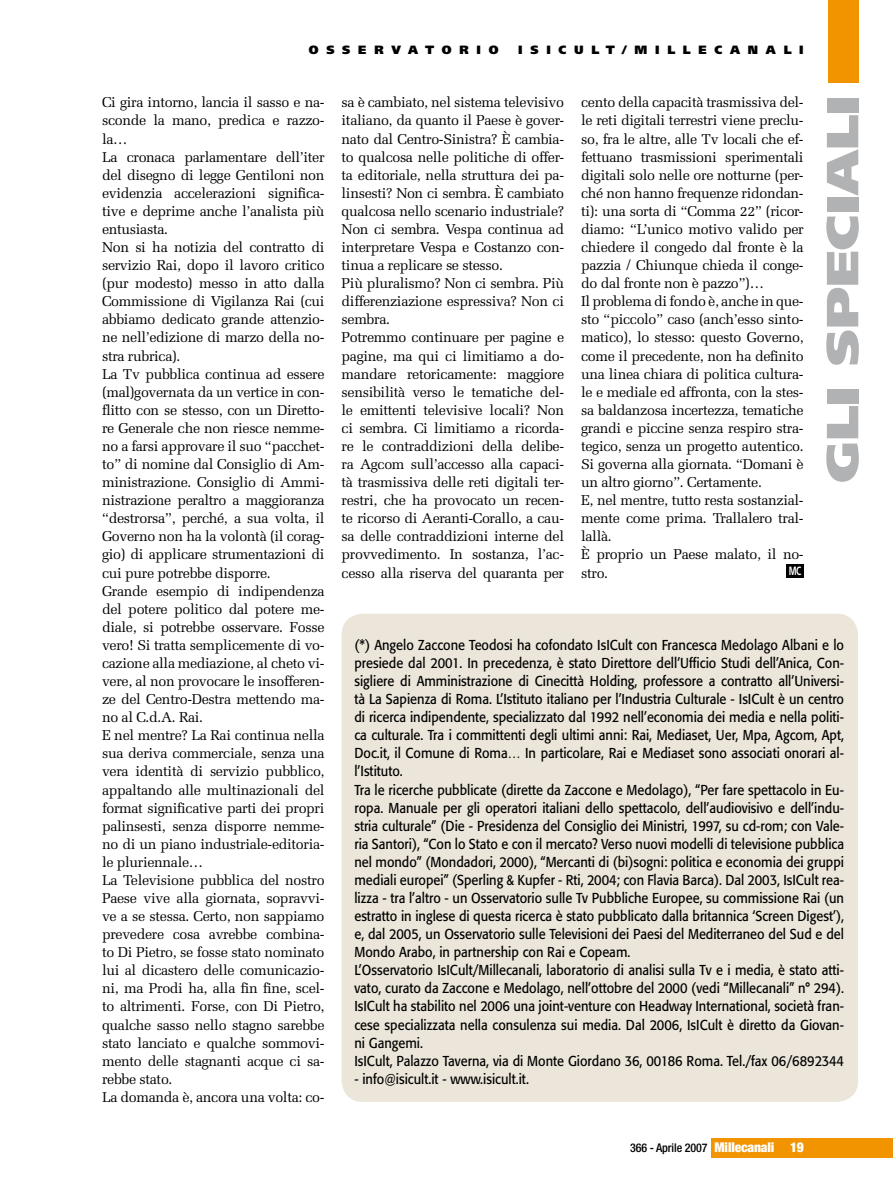
<style>
.page{position:relative;width:893px;height:1191px;background:#fff}
.page>*{position:absolute;margin:0;border:0;box-sizing:border-box;transform-origin:0 0}
.t1{font:900 45px "Frutiger LT Std";letter-spacing:-.005em;color:#b1b2b4;scale:1.2 1}
.t2{font:14.25px/18px "Melior LT Std";letter-spacing:-.025em;color:#000}
.t3{font:14.25px/18px "Formata";color:#000;scale:.9 1}
.t4{font:900 12px "Frutiger LT Std";letter-spacing:.645em;color:#000}
.t5{font:500 condensed 12px "Helvetica Neue LT Std";letter-spacing:-.01em;color:#000}
.t6{font:700 12px "Frutiger LT Std";color:#fff;scale:.7 1}
.s1{font-weight:900;font-size:13.5px;color:#fff}
</style>
<div class="page">
<div style="left:829px;top:0;width:30px;height:83px;background:#f29400"></div>
<div style="left:711px;top:1138px;width:182px;height:19px;background:#f29400"></div>
<div style="left:342px;top:613px;width:516px;height:488px;background:#ece6da;border-radius:21px"></div>
<div style="left:786px;top:564px;width:18px;height:13px;background:#000"></div>
<p class="t4" style="left:309px;top:42px;width:190px">OSSERVATO RIO</p>
<p class="t4" style="left:518px;top:42px;width:287px">ISICULT/MILLECANALI</p>
<p class="t2" style="left:102px;top:94px;width:224px">Ci gira intorno, lancia il sasso e na&shy;sconde la mano, predica e razzo&shy;la…<br>La cronaca parlamentare dell’iter del disegno di legge Gentiloni non evidenzia accelerazioni significa&shy;tive e deprime anche l’analista più entusiasta.<br>Non si ha notizia del contratto di servizio Rai, dopo il lavoro critico (pur modesto) messo in atto dalla<br>Commissione di Vigilanza Rai (cui abbiamo dedicato grande attenzio&shy;ne nell’edizione di marzo della no&shy;stra rubrica).<br>La Tv pubblica continua ad essere (mal)governata da un vertice in con&shy;flitto con se stesso, con un Diretto&shy;re Generale che non riesce nemme&shy;no a farsi approvare il suo “pacchet&shy;to” di nomine dal Consiglio di Am&shy;ministrazione. Consiglio di Ammi&shy;nistrazione peraltro a maggioranza “destrorsa”, perché, a sua volta, il<br>Governo non ha la volontà (il corag&shy;gio) di applicare strumentazioni di cui pure potrebbe disporre.<br>Grande esempio di indipendenza del potere politico dal potere me&shy;diale, si potrebbe osservare. Fosse vero! Si tratta semplicemente di vo&shy;cazione alla mediazione, al cheto vi&shy;vere, al non provocare le insofferen&shy;ze del Centro-Destra mettendo ma&shy;no al C.d.A. Rai.<br>E nel mentre? La Rai continua nella sua deriva commerciale, senza una vera identità di servizio pubblico, appaltando alle multinazionali del format significative parti dei propri palinsesti, senza disporre nemme&shy;no di un piano industriale-editoria&shy;le pluriennale…<br>La Televisione pubblica del nostro<br>Paese vive alla giornata, sopravvi&shy;ve a se stessa. Certo, non sappiamo prevedere cosa avrebbe combina&shy;to Di Pietro, se fosse stato nominato lui al dicastero delle comunicazio&shy;ni, ma Prodi ha, alla fin fine, scel&shy;to altrimenti. Forse, con Di Pietro, qualche sasso nello stagno sarebbe stato lanciato e qualche sommovi&shy;mento delle stagnanti acque ci sa&shy;rebbe stato.<br>La domanda è, ancora una volta: co-</p>
<p class="t2" style="left:342px;top:94px;width:224px">sa è cambiato, nel sistema televisivo italiano, da quanto il Paese è gover&shy;nato dal Centro-Sinistra? È cambia&shy;to qualcosa nelle politiche di offer&shy;ta editoriale, nella struttura dei pa&shy;linsesti? Non ci sembra. È cambiato qualcosa nello scenario industriale?<br>Non ci sembra. Vespa continua ad interpretare Vespa e Costanzo con&shy;tinua a replicare se stesso.<br>Più pluralismo? Non ci sembra. Più differenziazione espressiva? Non ci sembra.<br>Potremmo continuare per pagine e pagine, ma qui ci limitiamo a do&shy;mandare retoricamente: maggiore sensibilità verso le tematiche del&shy;le emittenti televisive locali? Non ci sembra. Ci limitiamo a ricorda&shy;re le contraddizioni della delibe&shy;ra Agcom sull’accesso alla capaci&shy;tà trasmissiva delle reti digitali ter&shy;restri, che ha provocato un recen&shy;te ricorso di Aeranti-Corallo, a cau&shy;sa delle contraddizioni interne del provvedimento. In sostanza, l’ac&shy;cesso alla riserva del quaranta per</p>
<p class="t2" style="left:581px;top:93px;width:224px">cento della capacità trasmissiva del&shy;le reti digitali terrestri viene preclu&shy;so, fra le altre, alle Tv locali che ef&shy;fettuano trasmissioni sperimentali digitali solo nelle ore notturne (per&shy;ché non hanno frequenze ridondan&shy;ti): una sorta di “Comma 22” (ricor&shy;diamo: “L’unico motivo valido per chiedere il congedo dal fronte è la pazzia / Chiunque chieda il conge&shy;do dal fronte non è pazzo”)…<br>Il problema di fondo è, anche in que&shy;sto “piccolo” caso (anch’esso sinto&shy;matico), lo stesso: questo Governo, come il precedente, non ha definito una linea chiara di politica cultura&shy;le e mediale ed affronta, con la stes&shy;sa baldanzosa incertezza, tematiche grandi e piccine senza respiro stra&shy;tegico, senza un progetto autentico.<br>Si governa alla giornata. “Domani è un altro giorno”. Certamente.<br>E, nel mentre, tutto resta sostanzial&shy;mente come prima. Trallalero tral&shy;lallà.<br>È proprio un Paese malato, il no&shy;stro.</p>
<h1 class="t1" style="left:815px;top:483px;width:324px;rotate:-90deg">GLI SPECIALI</h1>
<p class="t6" style="left:789px;top:564px;width:19px">MC</p>
<p class="t3" style="left:354px;top:636px;width:546px">(*) Angelo Zaccone Teodosi ha cofondato IsICult con Francesca Medolago Albani e lo presiede dal 2001. In precedenza, è stato Direttore dell’Ufficio Studi dell’Anica, Con&shy;sigliere di Amministrazione di Cinecittà Holding, professore a contratto all’Universi&shy;tà La Sapienza di Roma. L’Istituto italiano per l’Industria Culturale - IsICult è un centro di ricerca indipendente, specializzato dal 1992 nell’economia dei media e nella politi&shy;ca culturale. Tra i committenti degli ultimi anni: Rai, Mediaset, Uer, Mpa, Agcom, Apt, Doc.it, il Comune di Roma… In particolare, Rai e Mediaset sono associati onorari al&shy;l’Istituto.<br>Tra le ricerche pubblicate (dirette da Zaccone e Medolago), “Per fare spettacolo in Eu&shy;ropa. Manuale per gli operatori italiani dello spettacolo, dell’audiovisivo e dell’indu&shy;stria culturale” (Die - Presidenza del Consiglio dei Ministri, 1997, su cd-rom; con Vale&shy;ria Santori), “Con lo Stato e con il mercato? Verso nuovi modelli di televisione pubblica nel mondo” (Mondadori, 2000), “Mercanti di (bi)sogni: politica e economia dei gruppi mediali europei” (Sperling &amp; Kupfer - Rti, 2004; con Flavia Barca). Dal 2003, IsICult rea&shy;lizza - tra l’altro - un Osservatorio sulle Tv Pubbliche Europee, su commissione Rai (un estratto in inglese di questa ricerca è stato pubblicato dalla britannica ‘Screen Digest’), e, dal 2005, un Osservatorio sulle Televisioni dei Paesi del Mediterraneo del Sud e del Mondo Arabo, in partnership con Rai e Copeam.<br>L’Osservatorio IsICult/Millecanali, laboratorio di analisi sulla Tv e i media, è stato atti&shy;vato, curato da Zaccone e Medolago, nell’ottobre del 2000 (vedi “Millecanali” n° 294).<br>IsICult ha stabilito nel 2006 una joint-venture con Headway International, società fran&shy;cese specializzata nella consulenza sui media. Dal 2006, IsICult è diretto da Giovan&shy;ni Gangemi.<br>IsICult, Palazzo Taverna, via di Monte Giordano 36, 00186 Roma. Tel./fax 06/6892344</p>
<p class="t3" style="left:354px;top:1069px;width:195px">- info@isicult.it - www.isicult.it.</p>
<p class="t5" style="left:630px;top:1141px;width:175px">366 - Aprile 2007 <span class="s1">Millecanali 19</span></p>
</div>
